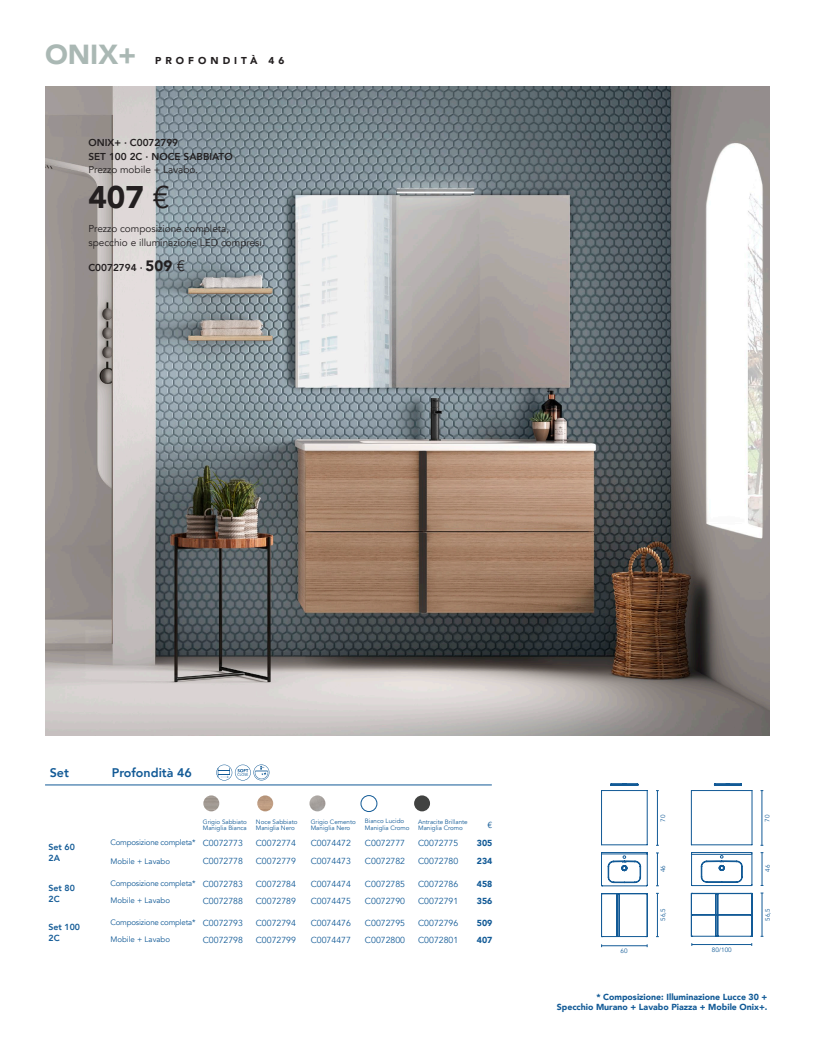
<style>
.page{position:relative;width:815px;height:1053px;background:#fff}
.page>*{position:absolute;margin:0;border:0;box-sizing:border-box;transform-origin:0 0}
.t1{font:900 31.25px "Avenir";color:#231f20}
.t2{font:900 27.5px "Avenir";color:#aab8b4}
.t3{font:800 12.5px "Avenir";color:#125a96}
.t4{font:10px/13.8px "Avenir";color:#231f20}
.t5{font:800 10px/13.8px "Avenir";color:#231f20}
.t6{font:900 10px "Avenir";letter-spacing:.4em;color:#231f20}
.t7{font:8.75px "Avenir";color:#125a96}
.t8{font:900 8.75px/10.5px "Avenir";color:#125a96;text-align:right}
.t9{font:800 8.75px/11px "Avenir";color:#125a96}
.t10{font:7.88px "Avenir";letter-spacing:-.02em;color:#125a96}
.t11{font:7.88px "Avenir";color:#125a96}
.t12{font:6.25px/6.2px "Avenir";color:#125a96}
.s1{font-weight:400}
.s2{font-weight:900;font-size:15px}
.s3{font-weight:400;font-size:15px}
.s4{font-size:8.75px}
</style>
<div class="page">
<hr style="left:692px;top:944px;width:60px;height:1px;background:#125a96">
<hr style="left:762px;top:852px;width:1px;height:33px;background:#125a96">
<svg style="left:691px;top:892px;width:73px;height:44px"></svg>
<hr style="left:602px;top:945px;width:45px;height:1px;background:#125a96">
<hr style="left:657px;top:852px;width:1px;height:33px;background:#125a96">
<hr style="left:657px;top:893px;width:1px;height:43px;background:#125a96">
<svg style="left:601px;top:893px;width:47px;height:43px"></svg>
<hr style="left:752px;top:790px;width:1px;height:54px;background:#125a96">
<hr style="left:691px;top:790px;width:61px;height:1px;background:#125a96">
<hr style="left:691px;top:790px;width:1px;height:54px;background:#125a96">
<hr style="left:691px;top:844px;width:61px;height:1px;background:#125a96">
<hr style="left:647px;top:790px;width:1px;height:54px;background:#125a96">
<hr style="left:602px;top:790px;width:45px;height:1px;background:#125a96">
<hr style="left:601px;top:790px;width:1px;height:54px;background:#125a96">
<hr style="left:602px;top:844px;width:45px;height:1px;background:#125a96">
<svg style="left:714px;top:783px;width:28px;height:3px"></svg>
<svg style="left:610px;top:783px;width:28px;height:3px"></svg>
<hr style="left:762px;top:790px;width:1px;height:55px;background:#125a96">
<hr style="left:657px;top:790px;width:1px;height:55px;background:#125a96">
<svg style="left:601px;top:852px;width:47px;height:34px"></svg>
<svg style="left:691px;top:852px;width:61px;height:34px"></svg>
<hr style="left:691px;top:854px;width:61px;height:1px;background:#125a96">
<hr style="left:45px;top:784px;width:62px;height:1px;background:#125a96">
<hr style="left:107px;top:784px;width:385px;height:1px;background:#125a96">
<svg style="left:216px;top:764px;width:53px;height:16px"></svg>
<img style="left:203px;top:795px;width:16px;height:16px;border-radius:8px">
<img style="left:257px;top:795px;width:16px;height:16px;border-radius:8px">
<img style="left:309px;top:795px;width:16px;height:16px;border-radius:8px">
<img style="left:414px;top:795px;width:16px;height:16px;border-radius:8px">
<div style="left:361px;top:795px;width:16px;height:16px;border:1px solid #125a96;border-radius:50%"></div>
<img style="left:45px;top:87px;width:725px;height:648px">
<h2 class="t2" style="left:45px;top:31px;width:93px">ONIX+</h2>
<p class="t6" style="left:155px;top:52px;width:131px">PROFONDITÀ 46</p>
<p class="t5" style="left:88px;top:135px;width:146px">ONIX+ · C0072799<br>SET 100 2C · NOCE SABBIATO</p>
<p class="t4" style="left:88px;top:163px;width:111px">Prezzo mobile + Lavabo.</p>
<h1 class="t1" style="left:88px;top:171px;width:83px">407 <span class="s1">€</span></h1>
<p class="t4" style="left:88px;top:222px;width:178px">Prezzo composizione completa, specchio e illuminazione LED compresi.</p>
<p class="t5" style="left:88px;top:260px;width:98px">C0072794 · <span class="s2">509</span> <span class="s3">€</span></p>
<h3 class="t3" style="left:50px;top:760px;width:21px">Set</h3>
<h3 class="t3" style="left:112px;top:760px;width:82px">Profondità 46</h3>
<p class="t12" style="left:203px;top:818px;width:46px">Grigio Sabbiato<br>Maniglia Bianca</p>
<p class="t12" style="left:256px;top:818px;width:43px">Noce Sabbiato<br>Maniglia Nero</p>
<p class="t12" style="left:311px;top:818px;width:47px">Grigio Cemento<br>Maniglia Nero</p>
<p class="t12" style="left:365px;top:818px;width:46px">Bianco Lucido<br>Maniglia Cromo</p>
<p class="t12" style="left:418px;top:818px;width:51px">Antracite Brillante<br>Maniglia Cromo</p>
<p class="t7" style="left:488px;top:819px;width:6px">€</p>
<p class="t9" style="left:49px;top:841px;width:28px">Set 60<br>2A</p>
<p class="t10" style="left:110px;top:837px;width:134px">Composizione completa* <span class="s4">C0072773</span></p>
<p class="t7" style="left:256px;top:837px;width:42px">C0072774</p>
<p class="t7" style="left:311px;top:837px;width:42px">C0074472</p>
<p class="t7" style="left:365px;top:837px;width:42px">C0072777</p>
<p class="t7" style="left:418px;top:837px;width:42px">C0072775</p>
<p class="t8" style="left:477px;top:837px;width:17px">305</p>
<p class="t11" style="left:110px;top:856px;width:61px">Mobile + Lavabo</p>
<p class="t7" style="left:203px;top:856px;width:42px">C0072778</p>
<p class="t7" style="left:256px;top:856px;width:42px">C0072779</p>
<p class="t7" style="left:311px;top:856px;width:42px">C0074473</p>
<p class="t7" style="left:365px;top:856px;width:42px">C0072782</p>
<p class="t7" style="left:418px;top:856px;width:42px">C0072780</p>
<p class="t8" style="left:477px;top:855px;width:17px">234</p>
<p class="t9" style="left:49px;top:881px;width:28px">Set 80<br>2C</p>
<p class="t10" style="left:110px;top:878px;width:134px">Composizione completa* <span class="s4">C0072783</span></p>
<p class="t7" style="left:256px;top:878px;width:42px">C0072784</p>
<p class="t7" style="left:311px;top:878px;width:42px">C0074474</p>
<p class="t7" style="left:365px;top:878px;width:42px">C0072785</p>
<p class="t7" style="left:418px;top:878px;width:42px">C0072786</p>
<p class="t8" style="left:477px;top:878px;width:17px">458</p>
<p class="t11" style="left:110px;top:895px;width:61px">Mobile + Lavabo</p>
<p class="t7" style="left:203px;top:895px;width:42px">C0072788</p>
<p class="t7" style="left:256px;top:895px;width:42px">C0072789</p>
<p class="t7" style="left:311px;top:895px;width:42px">C0074475</p>
<p class="t7" style="left:365px;top:895px;width:42px">C0072790</p>
<p class="t7" style="left:418px;top:895px;width:42px">C0072791</p>
<p class="t8" style="left:477px;top:895px;width:17px">356</p>
<p class="t9" style="left:49px;top:920px;width:33px">Set 100<br>2C</p>
<p class="t10" style="left:110px;top:917px;width:134px">Composizione completa* <span class="s4">C0072793</span></p>
<p class="t7" style="left:256px;top:917px;width:42px">C0072794</p>
<p class="t7" style="left:311px;top:917px;width:42px">C0074476</p>
<p class="t7" style="left:365px;top:917px;width:42px">C0072795</p>
<p class="t7" style="left:418px;top:917px;width:42px">C0072796</p>
<p class="t8" style="left:477px;top:917px;width:17px">509</p>
<p class="t11" style="left:110px;top:934px;width:61px">Mobile + Lavabo</p>
<p class="t7" style="left:203px;top:934px;width:42px">C0072798</p>
<p class="t7" style="left:256px;top:934px;width:42px">C0072799</p>
<p class="t7" style="left:311px;top:934px;width:42px">C0074477</p>
<p class="t7" style="left:365px;top:934px;width:42px">C0072800</p>
<p class="t7" style="left:418px;top:934px;width:42px">C0072801</p>
<p class="t8" style="left:477px;top:934px;width:17px">407</p>
<p class="t12" style="left:660px;top:821px;width:9px;rotate:-90deg">70</p>
<p class="t12" style="left:764px;top:821px;width:9px;rotate:-90deg">70</p>
<p class="t12" style="left:621px;top:948px;width:9px">60</p>
<p class="t12" style="left:660px;top:872px;width:9px;rotate:-90deg">46</p>
<p class="t12" style="left:660px;top:920px;width:14px;rotate:-90deg">56,5</p>
<p class="t12" style="left:712px;top:947px;width:21px">80/100</p>
<p class="t12" style="left:765px;top:871px;width:9px;rotate:-90deg">46</p>
<p class="t12" style="left:765px;top:920px;width:14px;rotate:-90deg">56,5</p>
<p class="t8" style="left:557px;top:990px;width:212px">* Composizione: Illuminazione Lucce 30 +<br>Specchio Murano + Lavabo Piazza + Mobile Onix+.</p>
</div>
